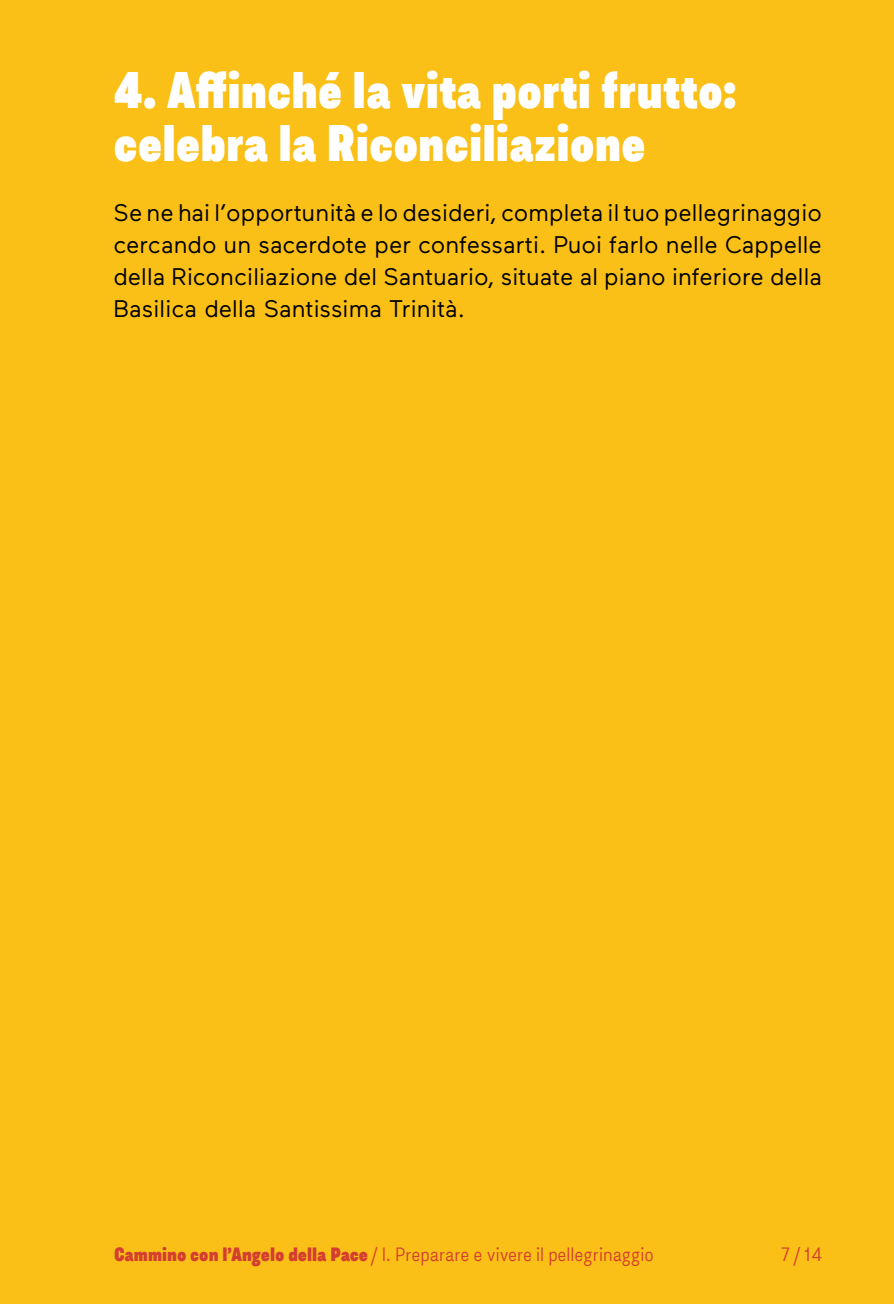
<style>
.page{position:relative;width:894px;height:1304px;background:#fff}
.page>*{position:absolute;margin:0;border:0;box-sizing:border-box;transform-origin:0 0}
.t1{font:800 48px/52.8px "Asket Condensed";color:#fff}
.t2{font:24px/32px "Maax";color:#000;text-align:justify}
.t3{font:300 18px "Asket Narrow";color:#d43e30}
.s1{font-family:"Asket Condensed";font-weight:800}
</style>
<div class="page">
<div style="left:0;top:0;width:893px;height:1304px;background:#fac017"></div>
<h1 class="t1" style="left:113px;top:63px;width:624px">4. Affinché la vita porti frutto: celebra la Riconciliazione</h1>
<p class="t2" style="left:113px;top:197px;width:710px">Se ne hai l’opportunità e lo desideri, completa il tuo pellegrinaggio cercando un sacerdote per confessarti. Puoi farlo nelle Cappelle della Riconciliazione del Santuario, situate al piano inferiore della Basilica della Santissima Trinità.</p>
<p class="t3" style="left:114px;top:1241px;width:541px"><span class="s1">Cammino con l’Angelo della Pace</span> / I. Preparare e vivere il pellegrinaggio</p>
<p class="t3" style="left:780px;top:1241px;width:44px">7 / 14</p>
</div>
